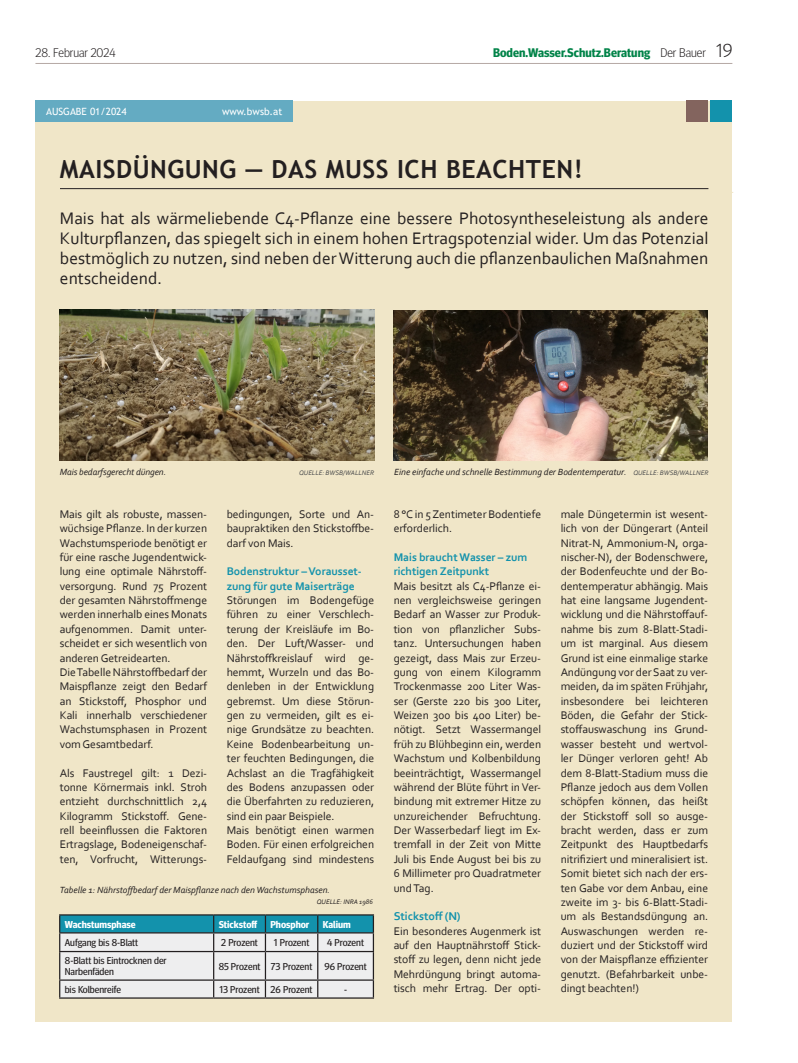
<style>
.page{position:relative;width:798px;height:1063px;background:#fff}
.page>*{position:absolute;margin:0;border:0;box-sizing:border-box;transform-origin:0 0}
.Lunart_Headline{font:700 25px "Trebuchet MS";letter-spacing:.02em;color:#231f20}
.Lunart_Einleitungstext{font:17.5px/20px "Corbel";color:#231f20;text-align:justify}
.t1{font:700 12.5px "Meta Head OT";color:#008348}
.t2{font:300 12.5px "Meta Head OT";color:#231f20}
.Lunart_Zwischentitel_2{font:700 11.88px "Corbel";letter-spacing:-.005em;color:#1392ac}
.Lunart_Fliesstext{font:11.62px/14.4px "Corbel";letter-spacing:-.005em;color:#231f20;text-align:justify}
.Lunart_Zwischentitel_2-2{font:700 11.62px/14.4px "Corbel";letter-spacing:-.005em;color:#1392ac}
.Tabelle_Fließtext{font:10px/10.6px "Meta Head OT";color:#231f20}
.Tabelle_Titel{font:700 10px "Meta Head OT";color:#fff}
.t3{font:10px "Trebuchet MS";color:#fff}
.Lunart_Bildtext{font:italic 9.38px "Corbel";color:#231f20}
.Lunart_Bildtext-2{font:italic 6.88px "Corbel";color:#4b4c4d}
.Lunart_Bildtext-3{font:italic 6.88px "Corbel";color:#231f20}
.s1{font-weight:300;color:#231f20}
.s2{font-weight:300;font-size:18.75px;color:#231f20}
.s3{font-size:6.88px;color:#4b4c4d}
</style>
<div class="page">
<hr style="left:35px;top:63px;width:697px;height:1px;background:#b5a9a5">
<hr style="left:36px;top:192px;width:697px;height:1px;background:#f0e6c8">
<div style="left:35px;top:101px;width:697px;height:920px;background:#f0e6c8"></div>
<div style="left:685px;top:101px;width:22px;height:21px;background:#83645e"></div>
<div style="left:710px;top:101px;width:21px;height:21px;background:#1392ac"></div>
<div style="left:35px;top:101px;width:258px;height:21px;background:#64abc2"></div>
<hr style="left:60px;top:188px;width:648px;height:1px;background:#231f20">
<hr style="left:59px;top:914px;width:154px;height:2px;background:#231f20">
<hr style="left:213px;top:914px;width:52px;height:2px;background:#231f20">
<hr style="left:265px;top:914px;width:52px;height:2px;background:#231f20">
<hr style="left:317px;top:914px;width:57px;height:2px;background:#231f20">
<svg style="left:59px;top:915px;width:315px;height:82px;background:#b4cdd3"></svg>
<hr style="left:59px;top:997px;width:154px;height:2px;background:#231f20">
<hr style="left:213px;top:997px;width:52px;height:2px;background:#231f20">
<hr style="left:265px;top:997px;width:52px;height:2px;background:#231f20">
<hr style="left:317px;top:997px;width:57px;height:2px;background:#231f20">
<img style="left:60px;top:310px;width:314px;height:151px">
<img style="left:393px;top:310px;width:314px;height:151px">
<p class="t2" style="left:35px;top:45px;width:81px">28. Februar 2024</p>
<p class="t1" style="left:493px;top:45px;width:241px">Boden.Wasser.Schutz.Beratung <span class="s1">Der Bauer</span> <span class="s2">19</span></p>
<p class="t3" style="left:46px;top:105px;width:82px">AUSGABE 01/2024</p>
<p class="t3" style="left:222px;top:105px;width:62px">www.bwsb.at</p>
<p class="Lunart_Headline" style="left:60px;top:153px;width:524px">MAISDÜNGUNG — DAS MUSS ICH BEACHTEN!</p>
<p class="Lunart_Einleitungstext" style="left:60px;top:208px;width:649px">Mais hat als wärmeliebende C4-Pflanze eine bessere Photosyntheseleistung als andere Kulturpflanzen, das spiegelt sich in einem hohen Ertragspotenzial wider. Um das Potenzial bestmöglich zu nutzen, sind neben der Witterung auch die pflanzenbaulichen Maßnahmen entscheidend.</p>
<p class="Lunart_Bildtext" style="left:60px;top:466px;width:108px">Mais bedarfsgerecht düngen.</p>
<p class="Lunart_Bildtext-2" style="left:299px;top:468px;width:76px">QUELLE: BWSB/WALLNER</p>
<p class="Lunart_Bildtext" style="left:394px;top:466px;width:315px">Eine einfache und schnelle Bestimmung der Bodentemperatur. <span class="s3">QUELLE: BWSB/WALLNER</span></p>
<p class="Lunart_Fliesstext" style="left:60px;top:507px;width:149px">Mais gilt als robuste, massen&shy;wüchsige Pflanze. In der kurzen Wachstumsperiode benötigt er für eine rasche Jugendentwick&shy;lung eine optimale Nährstoff&shy;versorgung. Rund 75 Prozent der gesamten Nährstoffmenge werden innerhalb eines Monats aufgenommen. Damit unter&shy;scheidet er sich wesentlich von anderen Getreidearten.</p>
<p class="Lunart_Fliesstext" style="left:60px;top:665px;width:149px">Die Tabelle Nährstoffbedarf der Maispflanze zeigt den Bedarf an Stickstoff, Phosphor und Kali innerhalb verschiedener Wachstumsphasen in Prozent vom Gesamtbedarf.</p>
<p class="Lunart_Fliesstext" style="left:60px;top:765px;width:149px">Als Faustregel gilt: 1 Dezi&shy;tonne Körnermais inkl. Stroh entzieht durchschnittlich 2,4<br>Kilogramm Stickstoff. Gene&shy;rell beeinflussen die Faktoren Ertragslage, Bodeneigenschaf&shy;ten, Vorfrucht, Witterungs-</p>
<p class="Lunart_Fliesstext" style="left:226px;top:507px;width:149px">bedingungen, Sorte und An&shy;baupraktiken den Stickstoffbe&shy;darf von Mais.</p>
<p class="Lunart_Zwischentitel_2-2" style="left:226px;top:564px;width:136px">Bodenstruktur – Vorausset&shy;zung für gute Maiserträge</p>
<p class="Lunart_Fliesstext" style="left:226px;top:593px;width:149px">Störungen im Bodengefüge führen zu einer Verschlech&shy;terung der Kreisläufe im Bo&shy;den. Der Luft/Wasser- und Nährstoffkreislauf wird ge&shy;hemmt, Wurzeln und das Bo&shy;denleben in der Entwicklung gebremst. Um diese Störun&shy;gen zu vermeiden, gilt es ei&shy;nige Grundsätze zu beachten.<br>Keine Bodenbearbeitung un&shy;ter feuchten Bedingungen, die Achslast an die Tragfähigkeit des Bodens anzupassen oder die Überfahrten zu reduzieren, sind ein paar Beispiele.</p>
<p class="Lunart_Fliesstext" style="left:226px;top:823px;width:149px">Mais benötigt einen warmen Boden. Für einen erfolgreichen Feldaufgang sind mindestens</p>
<p class="Lunart_Bildtext" style="left:60px;top:884px;width:272px">Tabelle 1: Nährstoffbedarf der Maispflanze nach den Wachstumsphasen.</p>
<p class="Lunart_Bildtext-3" style="left:317px;top:897px;width:57px">QUELLE: INRA 1986</p>
<p class="Tabelle_Titel" style="left:65px;top:919px;width:72px">Wachstumsphase</p>
<p class="Tabelle_Titel" style="left:218px;top:919px;width:40px">Stickstoff</p>
<p class="Tabelle_Titel" style="left:270px;top:919px;width:40px">Phosphor</p>
<p class="Tabelle_Titel" style="left:322px;top:919px;width:30px">Kalium</p>
<p class="Tabelle_Fließtext" style="left:65px;top:937px;width:75px">Aufgang bis 8-Blatt</p>
<p class="Tabelle_Fließtext" style="left:221px;top:937px;width:38px">2 Prozent</p>
<p class="Tabelle_Fließtext" style="left:274px;top:937px;width:37px">1 Prozent</p>
<p class="Tabelle_Fließtext" style="left:327px;top:937px;width:38px">4 Prozent</p>
<p class="Tabelle_Fließtext" style="left:65px;top:956px;width:103px">8-Blatt bis Eintrocknen der<br>Narbenfäden</p>
<p class="Tabelle_Fließtext" style="left:218px;top:961px;width:43px">85 Prozent</p>
<p class="Tabelle_Fließtext" style="left:271px;top:961px;width:43px">73 Prozent</p>
<p class="Tabelle_Fließtext" style="left:324px;top:961px;width:44px">96 Prozent</p>
<p class="Tabelle_Fließtext" style="left:65px;top:984px;width:58px">bis Kolbenreife</p>
<p class="Tabelle_Fließtext" style="left:219px;top:984px;width:42px">13 Prozent</p>
<p class="Tabelle_Fließtext" style="left:270px;top:984px;width:43px">26 Prozent</p>
<p class="Tabelle_Fließtext" style="left:344px;top:984px;width:5px">-</p>
<p class="Lunart_Fliesstext" style="left:393px;top:507px;width:149px">8 °C in 5 Zentimeter Bodentiefe erforderlich.</p>
<p class="Lunart_Zwischentitel_2-2" style="left:393px;top:550px;width:135px">Mais braucht Wasser – zum richtigen Zeitpunkt</p>
<p class="Lunart_Fliesstext" style="left:393px;top:578px;width:149px">Mais besitzt als C4-Pflanze ei&shy;nen vergleichsweise geringen Bedarf an Wasser zur Produk&shy;tion von pflanzlicher Subs&shy;tanz. Untersuchungen haben gezeigt, dass Mais zur Erzeu&shy;gung von einem Kilogramm Trockenmasse 200 Liter Was&shy;ser (Gerste 220 bis 300 Liter, Weizen 300 bis 400 Liter) be&shy;nötigt. Setzt Wassermangel früh zu Blühbeginn ein, werden Wachstum und Kolbenbildung beeinträchtigt, Wassermangel während der Blüte führt in Ver&shy;bindung mit extremer Hitze zu unzureichender Befruchtung.<br>Der Wasserbedarf liegt im Ex&shy;tremfall in der Zeit von Mitte Juli bis Ende August bei bis zu 6 Millimeter pro Quadratmeter und Tag.</p>
<p class="Lunart_Zwischentitel_2" style="left:393px;top:909px;width:68px">Stickstoff (N)</p>
<p class="Lunart_Fliesstext" style="left:393px;top:923px;width:149px">Ein besonderes Augenmerk ist auf den Hauptnährstoff Stick&shy;stoff zu legen, denn nicht jede Mehrdüngung bringt automa&shy;tisch mehr Ertrag. Der opti-</p>
<p class="Lunart_Fliesstext" style="left:560px;top:507px;width:149px">male Düngetermin ist wesent&shy;lich von der Düngerart (Anteil Nitrat-N, Ammonium-N, orga&shy;nischer-N), der Bodenschwere, der Bodenfeuchte und der Bo&shy;dentemperatur abhängig. Mais hat eine langsame Jugendent&shy;wicklung und die Nährstoffauf&shy;nahme bis zum 8-Blatt-Stadi&shy;um ist marginal. Aus diesem Grund ist eine einmalige starke Andüngung vor der Saat zu ver&shy;meiden, da im späten Frühjahr, insbesondere bei leichteren Böden, die Gefahr der Stick&shy;stoffauswaschung ins Grund&shy;wasser besteht und wertvol&shy;ler Dünger verloren geht! Ab dem 8-Blatt-Stadium muss die Pflanze jedoch aus dem Vollen schöpfen können, das heißt der Stickstoff soll so ausge&shy;bracht werden, dass er zum Zeitpunkt des Hauptbedarfs nitrifiziert und mineralisiert ist.<br>Somit bietet sich nach der ers&shy;ten Gabe vor dem Anbau, eine zweite im 3- bis 6-Blatt-Stadi&shy;um als Bestandsdüngung an.<br>Auswaschungen werden re&shy;duziert und der Stickstoff wird von der Maispflanze effizienter genutzt. (Befahrbarkeit unbe&shy;dingt beachten!)</p>
</div>
